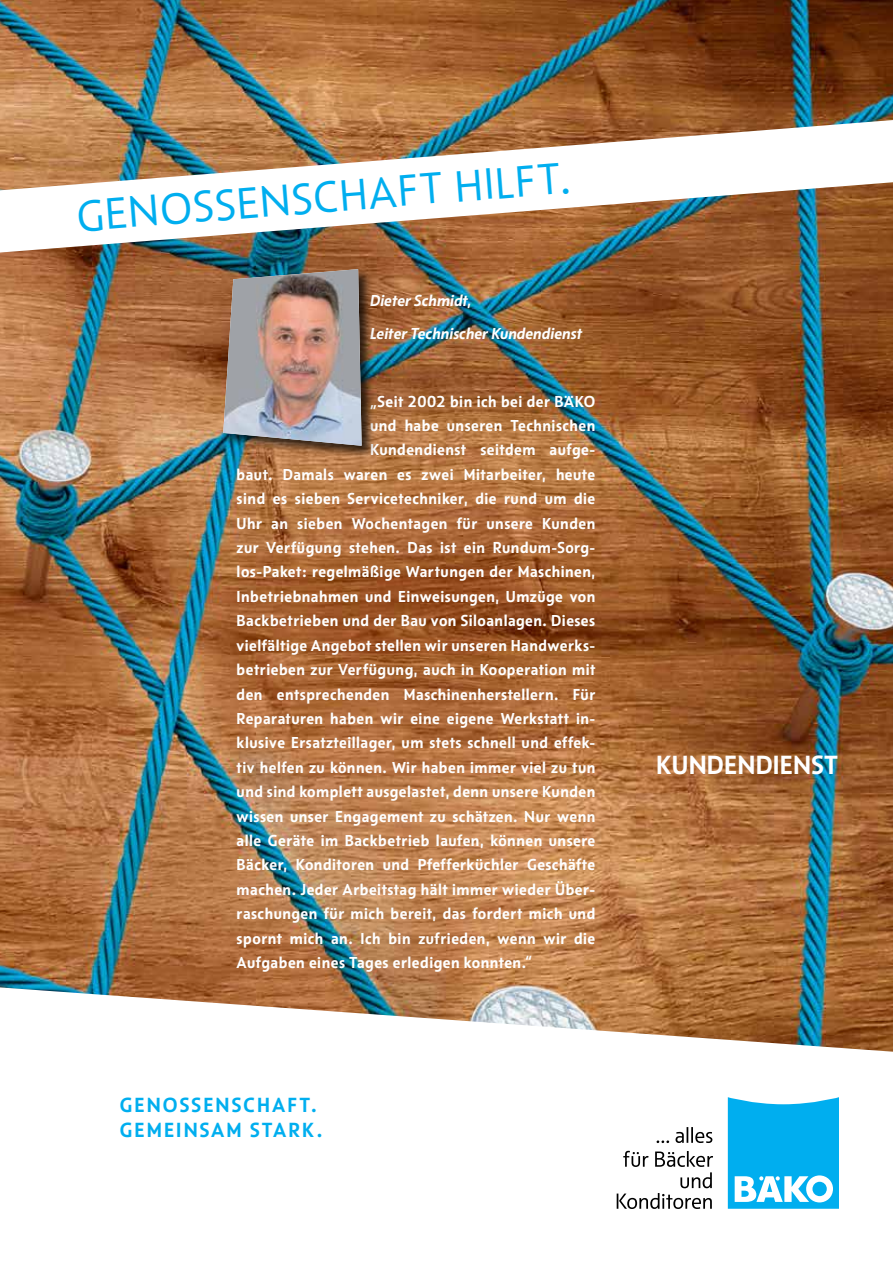
<style>
.page{position:relative;width:893px;height:1263px;background:#fff}
.page>*{position:absolute;margin:0;border:0;box-sizing:border-box;transform-origin:0 0}
.t1{font:45px "BAEK Otype";color:#00aeef}
.t2{font:700 27px "BAEK Otype";letter-spacing:.01em;color:#fff}
.t3{font:700 21px/24.5px "BAEK Otype";letter-spacing:.1em;color:#00aeef}
.t4{font:700 16.35px "BAEK Otype";letter-spacing:.03em;color:#fff}
.t5{font:16.35px/33.6px "BAEK Otype Bold Kursiv";color:#fff}
</style>
<div class="page">
<img style="left:0;top:0;width:893px;height:987px">
<svg style="left:0;top:987px;width:893px;height:65px"></svg>
<svg style="left:728px;top:1097px;width:111px;height:112px"></svg>
<svg style="left:617px;top:1151px;width:96px;height:58px"></svg>
<svg style="left:657px;top:1127px;width:55px;height:16px"></svg>
<img style="left:0;top:120px;width:893px;height:133px">
<div style="left:222px;top:267px;width:153px;height:193px;background:#000;opacity:.75"></div>
<img style="left:223px;top:269px;width:139px;height:177px">
<h1 class="t1" style="left:75px;top:192px;width:496px;rotate:-5deg">GENOSSENSCHAFT HILFT.</h1>
<p class="t5" style="left:370px;top:283px;width:213px">Dieter Schmidt,<br>Leiter Technischer Kundendienst</p>
<p class="t4" style="left:370px;top:391px;width:227px">„Seit 2002 bin ich bei der BÄKO</p>
<p class="t4" style="left:370px;top:415px;width:227px">und habe unseren Technischen</p>
<p class="t4" style="left:370px;top:440px;width:227px">Kundendienst seitdem aufge-</p>
<p class="t4" style="left:237px;top:464px;width:360px">baut. Damals waren es zwei Mitarbeiter, heute</p>
<p class="t4" style="left:237px;top:488px;width:360px">sind es sieben Servicetechniker, die rund um die</p>
<p class="t4" style="left:237px;top:513px;width:360px">Uhr an sieben Wochentagen für unsere Kunden</p>
<p class="t4" style="left:237px;top:537px;width:360px">zur Verfügung stehen. Das ist ein Rundum-Sorg-</p>
<p class="t4" style="left:237px;top:562px;width:360px">los-Paket: regelmäßige Wartungen der Maschinen,</p>
<p class="t4" style="left:237px;top:586px;width:360px">Inbetriebnahmen und Einweisungen, Umzüge von</p>
<p class="t4" style="left:237px;top:610px;width:360px">Backbetrieben und der Bau von Siloanlagen. Dieses</p>
<p class="t4" style="left:237px;top:635px;width:360px">vielfältige Angebot stellen wir unseren Handwerks-</p>
<p class="t4" style="left:237px;top:659px;width:360px">betrieben zur Verfügung, auch in Kooperation mit</p>
<p class="t4" style="left:237px;top:684px;width:360px">den entsprechenden Maschinenherstellern. Für</p>
<p class="t4" style="left:237px;top:708px;width:360px">Reparaturen haben wir eine eigene Werkstatt in-</p>
<p class="t4" style="left:237px;top:733px;width:360px">klusive Ersatzteillager, um stets schnell und effek-</p>
<p class="t4" style="left:237px;top:757px;width:360px">tiv helfen zu können. Wir haben immer viel zu tun</p>
<p class="t4" style="left:237px;top:781px;width:360px">und sind komplett ausgelastet, denn unsere Kunden</p>
<p class="t4" style="left:237px;top:806px;width:360px">wissen unser Engagement zu schätzen. Nur wenn</p>
<p class="t4" style="left:237px;top:830px;width:360px">alle Geräte im Backbetrieb laufen, können unsere</p>
<p class="t4" style="left:237px;top:855px;width:360px">Bäcker, Konditoren und Pfefferküchler Geschäfte</p>
<p class="t4" style="left:237px;top:879px;width:360px">machen. Jeder Arbeitstag hält immer wieder Über-</p>
<p class="t4" style="left:237px;top:903px;width:360px">raschungen für mich bereit, das fordert mich und</p>
<p class="t4" style="left:237px;top:928px;width:360px">spornt mich an. Ich bin zufrieden, wenn wir die</p>
<p class="t4" style="left:237px;top:952px;width:297px">Aufgaben eines Tages erledigen konnten.“</p>
<p class="t3" style="left:120px;top:1093px;width:204px">GENOSSENSCHAFT.<br>GEMEINSAM STARK.</p>
<h2 class="t2" style="left:656px;top:748px;width:183px">KUNDENDIENST</h2>
</div>
